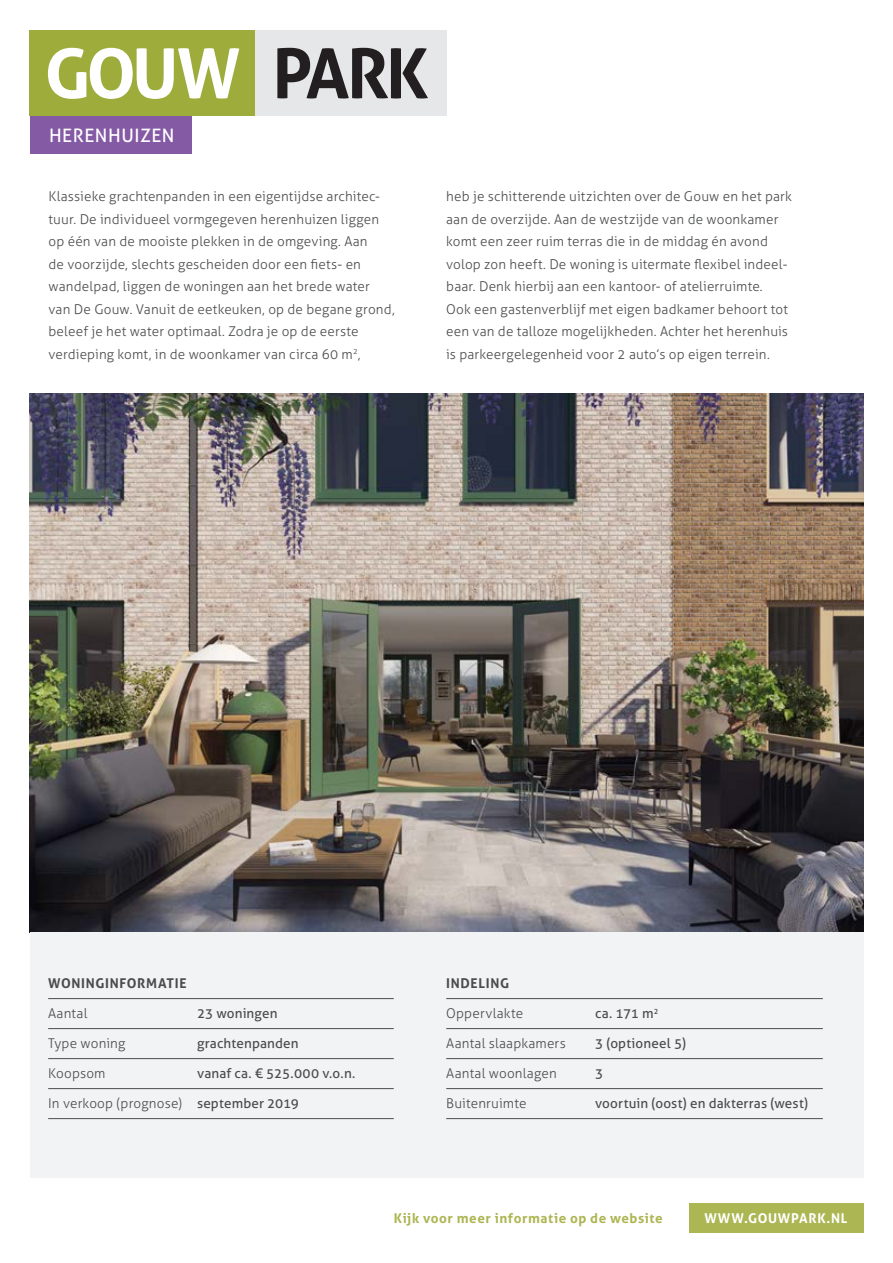
<style>
.page{position:relative;width:893px;height:1263px;background:#fff}
.page>*{position:absolute;margin:0;border:0;box-sizing:border-box;transform-origin:0 0}
.t1{font:700 68.85px "Aller";letter-spacing:-.05em;color:#fff}
.t2{font:18.6px "Aller";letter-spacing:.03em;color:#fff}
.t3{font:300 13.5px/22.5px "Aller";letter-spacing:.01em;color:#4b4c4d}
.t4{font:13.5px "Aller";letter-spacing:.01em;color:#4b4c4d}
.t5{font:700 13.5px "Aller";letter-spacing:.04em;color:#acb652}
.t6{font:700 13.5px "Aller";letter-spacing:.05em;color:#4b4c4d}
.t7{font:700 13.5px "Aller";letter-spacing:.055em;color:#fff}
.s1{color:#231f20}
.s2{font-weight:400}
</style>
<div class="page">
<img style="left:30px;top:393px;width:833px;height:539px">
<div style="left:30px;top:116px;width:161px;height:38px;background:#845aa5"></div>
<div style="left:30px;top:932px;width:833px;height:245px;background:#f2f3f4"></div>
<hr style="left:48px;top:998px;width:346px;height:1px;background:#4b4c4d">
<hr style="left:48px;top:1028px;width:346px;height:1px;background:#4b4c4d">
<hr style="left:48px;top:1058px;width:346px;height:1px;background:#4b4c4d">
<hr style="left:48px;top:1088px;width:346px;height:1px;background:#4b4c4d">
<hr style="left:48px;top:1118px;width:346px;height:1px;background:#4b4c4d">
<hr style="left:446px;top:998px;width:377px;height:1px;background:#4b4c4d">
<hr style="left:446px;top:1028px;width:377px;height:1px;background:#4b4c4d">
<hr style="left:446px;top:1058px;width:377px;height:1px;background:#4b4c4d">
<hr style="left:446px;top:1088px;width:377px;height:1px;background:#4b4c4d">
<hr style="left:446px;top:1118px;width:377px;height:1px;background:#4b4c4d">
<div style="left:689px;top:1203px;width:174px;height:30px;background:#acb652"></div>
<div style="left:255px;top:30px;width:191px;height:86px;background:#e6e7e9"></div>
<div style="left:30px;top:30px;width:225px;height:86px;background:#9dac3a"></div>
<h1 class="t1" style="left:44px;top:31px;width:386px">GOUW <span class="s1">PARK</span></h1>
<h2 class="t2" style="left:49px;top:124px;width:127px">HERENHUIZEN</h2>
<p class="t3" style="left:48px;top:185px;width:348px">Klassieke grachtenpanden in een eigentijdse architec&shy;tuur. De individueel vormgegeven herenhuizen liggen op één van de mooiste plekken in de omgeving. Aan<br>de voorzijde, slechts gescheiden door een fiets- en wandelpad, liggen de woningen aan het brede water van De Gouw. Vanuit de eetkeuken, op de begane grond, beleef je het water optimaal. Zodra je op de eerste verdieping komt, in de woonkamer van circa 60 m<sup>2</sup>,</p>
<p class="t3" style="left:446px;top:185px;width:347px">heb je schitterende uitzichten over de Gouw en het park aan de overzijde. Aan de westzijde van de woonkamer komt een zeer ruim terras die in de middag én avond volop zon heeft. De woning is uitermate flexibel indeel&shy;baar. Denk hierbij aan een kantoor- of atelierruimte.<br>Ook een gastenverblijf met eigen badkamer behoort tot een van de talloze mogelijkheden. Achter het herenhuis is parkeergelegenheid voor 2 auto’s op eigen terrein.</p>
<p class="t6" style="left:48px;top:975px;width:140px">WONINGINFORMATIE</p>
<p class="t3" style="left:48px;top:1002px;width:41px">Aantal</p>
<p class="t4" style="left:197px;top:1005px;width:82px">23 woningen</p>
<p class="t3" style="left:48px;top:1032px;width:79px">Type woning</p>
<p class="t4" style="left:197px;top:1035px;width:103px">grachtenpanden</p>
<p class="t3" style="left:48px;top:1062px;width:59px">Koopsom</p>
<p class="t4" style="left:197px;top:1065px;width:160px">vanaf ca. € 525.000 v.o.n.</p>
<p class="t3" style="left:48px;top:1092px;width:252px">In verkoop (prognose) <span class="s2">september 2019</span></p>
<p class="t6" style="left:446px;top:975px;width:64px">INDELING</p>
<p class="t3" style="left:446px;top:1002px;width:79px">Oppervlakte</p>
<p class="t4" style="left:595px;top:1005px;width:65px">ca. 171 m<sup>2</sup></p>
<p class="t3" style="left:446px;top:1032px;width:121px">Aantal slaapkamers</p>
<p class="t4" style="left:595px;top:1035px;width:92px">3 (optioneel 5)</p>
<p class="t3" style="left:446px;top:1062px;width:112px">Aantal woonlagen</p>
<p class="t4" style="left:595px;top:1065px;width:10px">3</p>
<p class="t3" style="left:446px;top:1092px;width:82px">Buitenruimte</p>
<p class="t4" style="left:595px;top:1095px;width:215px">voortuin (oost) en dakterras (west)</p>
<p class="t5" style="left:394px;top:1210px;width:271px">Kijk voor meer informatie op de website</p>
<p class="t7" style="left:704px;top:1210px;width:145px">WWW.GOUWPARK.NL</p>
</div>
